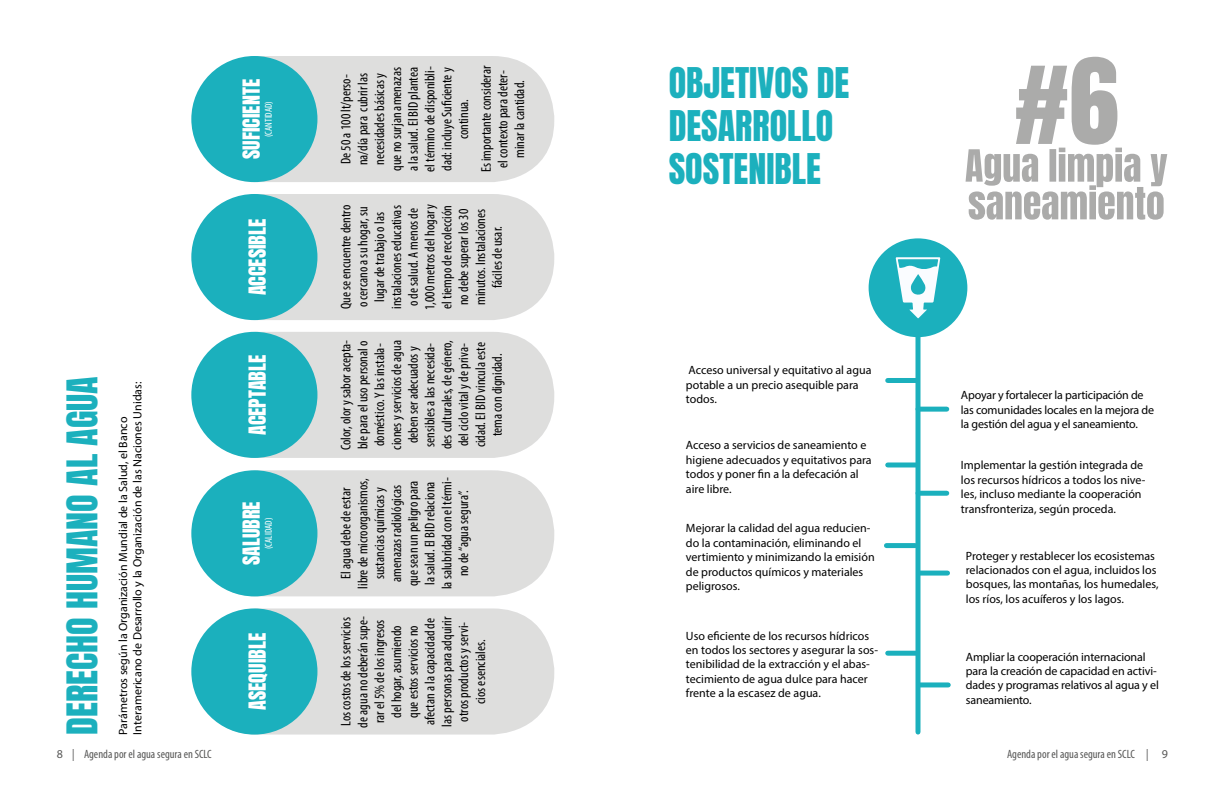
<style>
.page{position:relative;width:1224px;height:792px;background:#fff}
.page>*{position:absolute;margin:0;border:0;box-sizing:border-box;transform-origin:0 0}
.t1{font:36px/43.2px "Anton";color:#1cb0bd}
.t2{font:20px "Anton";color:#fff}
.t3{font:condensed 14px/16.8px "Myriad Pro";color:#000;text-align:center}
.t4{font:12px/14.4px "Myriad Pro";color:#000}
.t5{font:condensed 12px "Myriad Pro";color:#575756}
.t6{font:condensed 10px "Myriad Pro";color:#fff}
.s1{font-stretch:normal}
.s2{font-stretch:normal;color:#000}
</style>
<div class="page">
<div style="left:196px;top:56px;width:358px;height:126px;background:#dededd;border-radius:62px"></div>
<div style="left:196px;top:194px;width:358px;height:126px;background:#dededd;border-radius:62px"></div>
<div style="left:196px;top:332px;width:358px;height:126px;background:#dededd;border-radius:62px"></div>
<div style="left:196px;top:470px;width:358px;height:126px;background:#dededd;border-radius:62px"></div>
<div style="left:196px;top:608px;width:358px;height:127px;background:#dededd;border-radius:62px"></div>
<div style="left:191px;top:608px;width:126px;height:127px;background:#1bb0bd;border-radius:50%"></div>
<div style="left:191px;top:470px;width:126px;height:126px;background:#1bb0bd;border-radius:50%"></div>
<div style="left:191px;top:332px;width:126px;height:126px;background:#1bb0bd;border-radius:50%"></div>
<div style="left:191px;top:194px;width:126px;height:126px;background:#1bb0bd;border-radius:50%"></div>
<div style="left:191px;top:56px;width:126px;height:126px;background:#1bb0bd;border-radius:50%"></div>
<div style="left:869px;top:238px;width:98px;height:99px;background:#1bb0bd;border-radius:50%"></div>
<svg style="left:896px;top:257px;width:44px;height:61px"></svg>
<svg style="left:966px;top:57px;width:201px;height:163px"></svg>
<hr style="left:916px;top:329px;width:4px;height:403px;background:#1bb0bd">
<div style="left:918px;top:407px;width:29px;height:5px;background:#1bb0bd"></div>
<div style="left:888px;top:462px;width:29px;height:5px;background:#1bb0bd"></div>
<div style="left:918px;top:491px;width:29px;height:5px;background:#1bb0bd"></div>
<div style="left:886px;top:543px;width:29px;height:5px;background:#1bb0bd"></div>
<div style="left:919px;top:571px;width:29px;height:5px;background:#1bb0bd"></div>
<div style="left:888px;top:651px;width:29px;height:5px;background:#1bb0bd"></div>
<div style="left:920px;top:682px;width:28px;height:5px;background:#1bb0bd"></div>
<div style="left:888px;top:378px;width:29px;height:5px;background:#1bb0bd"></div>
<h1 class="t1" style="left:64px;top:735px;width:360px;rotate:-90deg">DERECHO HUMANO AL AGUA</h1>
<p class="t4" style="left:116px;top:735px;width:354px;rotate:-90deg">Parámetros según la Organización Mundial de la Salud, el Banco<br>Interamericano de Desarrollo y la Organización de las Naciones Unidas:</p>
<h2 class="t2" style="left:241px;top:159px;width:81px;rotate:-90deg">SUFICIENTE</h2>
<p class="t6" style="left:262px;top:137px;width:38px;rotate:-90deg">(CANTIDAD)</p>
<h2 class="t2" style="left:247px;top:295px;width:78px;rotate:-90deg">ACCESIBLE</h2>
<h2 class="t2" style="left:247px;top:435px;width:82px;rotate:-90deg">ACEPTABLE</h2>
<h2 class="t2" style="left:241px;top:565px;width:65px;rotate:-90deg">SALUBRE</h2>
<p class="t6" style="left:262px;top:549px;width:33px;rotate:-90deg">(CALIDAD)</p>
<h2 class="t2" style="left:247px;top:710px;width:78px;rotate:-90deg">ASEQUIBLE</h2>
<p class="t3" style="left:337px;top:172px;width:107px;rotate:-90deg">De 50 a 100 lt/perso&shy;na/día para cubrir las necesidades básicas y que no surjan amenazas a la salud. El BID plantea el término de disponibli&shy;dad: incluye Suficiente y continua.</p>
<p class="t3" style="left:478px;top:172px;width:108px;rotate:-90deg">Es importante considerar el contexto para deter&shy;minar la cantidad.</p>
<p class="t3" style="left:337px;top:310px;width:108px;rotate:-90deg">Que se encuentre dentro o cercano a su hogar, su lugar de trabajo o las instalaciones educativas o de salud. A menos de<br>1,000 metros del hogar y el tiempo de recolección no debe superar los 30 minutos. Instalaciones fáciles de usar.</p>
<p class="t3" style="left:337px;top:450px;width:112px;rotate:-90deg">Color, olor y sabor acepta&shy;ble para el uso personal o doméstico. Y las instala&shy;ciones y servicios de agua deben ser adecuados y sensibles a las necesida&shy;des culturales, de género, del ciclo vital y de priva&shy;cidad. El BID vincula este tema con dignidad.</p>
<p class="t3" style="left:337px;top:589px;width:113px;rotate:-90deg">El agua debe de estar libre de microorganismos, sustancias químicas y amenazas radiológicas que sean un peligro para la salud. El BID relaciona la salubridad con el térmi&shy;no de “agua segura”.</p>
<p class="t3" style="left:337px;top:728px;width:113px;rotate:-90deg">Los costos de los servicios de agua no deberán supe&shy;rar el 5% de los ingresos del hogar, asumiendo que estos servicios no afectan a la capacidad de las personas para adquirir otros productos y servi&shy;cios esenciales.</p>
<h1 class="t1" style="left:669px;top:64px;width:182px">OBJETIVOS DE<br>DESARROLLO<br>SOSTENIBLE</h1>
<p class="t4" style="left:686px;top:363px;width:187px">Acceso universal y equitativo al agua potable a un precio asequible para todos.</p>
<p class="t4" style="left:686px;top:438px;width:187px">Acceso a servicios de saneamiento e higiene adecuados y equitativos para todos y poner fin a la defecación al aire libre.</p>
<p class="t4" style="left:686px;top:521px;width:190px">Mejorar la calidad del agua reducien&shy;do la contaminación, eliminando el vertimiento y minimizando la emisión de productos químicos y materiales peligrosos.</p>
<p class="t4" style="left:686px;top:628px;width:194px">Uso eficiente de los recursos hídricos en todos los sectores y asegurar la sos&shy;tenibilidad de la extracción y el abas&shy;tecimiento de agua dulce para hacer frente a la escasez de agua.</p>
<p class="t4" style="left:961px;top:388px;width:195px">Apoyar y fortalecer la participación de las comunidades locales en la mejora de la gestión del agua y el saneamiento.</p>
<p class="t4" style="left:961px;top:458px;width:186px">Implementar la gestión integrada de los recursos hídricos a todos los nive&shy;les, incluso mediante la cooperación transfronteriza, según proceda.</p>
<p class="t4" style="left:966px;top:548px;width:194px">Proteger y restablecer los ecosistemas relacionados con el agua, incluidos los bosques, las montañas, los humedales, los ríos, los acuíferos y los lagos.</p>
<p class="t4" style="left:966px;top:649px;width:195px">Ampliar la cooperación internacional para la creación de capacidad en activi&shy;dades y programas relativos al agua y el saneamiento.</p>
<p class="t5" style="left:57px;top:747px;width:157px"><span class="s1">8</span> | Agenda por el agua segura en SCLC</p>
<p class="t5" style="left:1007px;top:747px;width:162px">Agenda por el agua segura en SCLC | <span class="s1">9</span></p>
<p class="t5" style="left:57px;top:749px;width:148px"><span class="s2">8</span> <span class="s1">|</span> Agenda por el agua segura en SCLC</p>
<p class="t5" style="left:1021px;top:749px;width:148px">Agenda por el agua segura en SCLC <span class="s1">|</span> <span class="s2">9</span></p>
</div>
